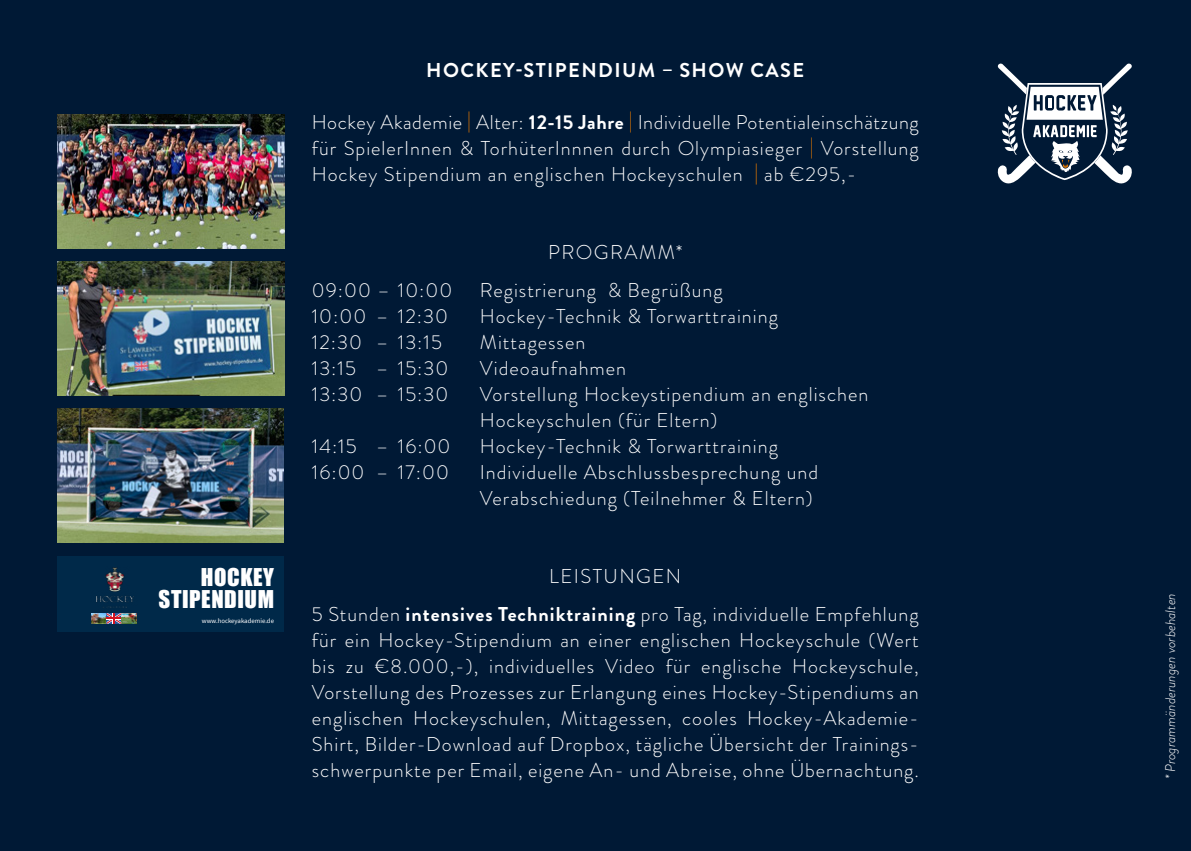
<style>
.page{position:relative;width:1191px;height:851px;background:#fff}
.page>*{position:absolute;margin:0;border:0;box-sizing:border-box;transform-origin:0 0}
.t1{font:22.6px/22.6px "Impact";letter-spacing:.025em;color:#fff;text-align:right}
.t2{font:300 20px/26px "Brandon Grotesque";letter-spacing:.05em;color:#fff;text-align:justify}
.t3{font:700 20px "Brandon Grotesque";letter-spacing:.07em;color:#fff}
.t4{font:300 20px "Brandon Grotesque";letter-spacing:.07em;color:#fff}
.t5{font:italic 300 14px "Brandon Grotesque";color:#fff}
.t6{font:6.6px "Source Sans Pro";color:#fff}
.s1{color:#ef7d00}
.s2{font-weight:700}
</style>
<div class="page">
<div style="left:0;top:0;width:1191px;height:850px;background:#001935"></div>
<svg style="left:997px;top:63px;width:135px;height:121px"></svg>
<img style="left:57px;top:409px;width:227px;height:133px">
<div style="left:57px;top:556px;width:226px;height:76px;background:#002949"></div>
<img style="left:91px;top:613px;width:15px;height:10px">
<img style="left:122px;top:613px;width:15px;height:10px">
<img style="left:96px;top:567px;width:38px;height:41px">
<svg style="left:107px;top:613px;width:14px;height:10px"></svg>
<img style="left:57px;top:262px;width:227px;height:133px">
<img style="left:58px;top:115px;width:227px;height:133px">
<p class="t1" style="left:159px;top:564px;width:117px">HOCKEY<br>STIPENDIUM</p>
<p class="t6" style="left:202px;top:617px;width:74px">www.hockeyakademie.de</p>
<p class="t3" style="left:426px;top:56px;width:379px">HOCKEY-STIPENDIUM – SHOW CASE</p>
<p class="t2" style="left:312px;top:109px;width:608px">Hockey Akademie <span class="s1">|</span> Alter: <span class="s2">12-15 Jahre</span> <span class="s1">|</span> Individuelle Potentialeinschätzung für SpielerInnen &amp; TorhüterInnnen durch Olympiasieger <span class="s1">|</span> Vorstellung Hockey Stipendium an englischen Hockeyschulen <span class="s1">|</span> ab €295,-</p>
<p class="t4" style="left:548px;top:238px;width:136px">PROGRAMM*</p>
<p class="t2" style="left:312px;top:277px;width:142px">09:00 – 10:00</p>
<p class="t2" style="left:480px;top:277px;width:244px">Registrierung &amp; Begrüßung</p>
<p class="t2" style="left:312px;top:303px;width:137px">10:00 – 12:30</p>
<p class="t2" style="left:480px;top:303px;width:299px">Hockey-Technik &amp; Torwarttraining</p>
<p class="t2" style="left:312px;top:329px;width:131px">12:30 – 13:15</p>
<p class="t2" style="left:480px;top:329px;width:107px">Mittagessen</p>
<p class="t2" style="left:312px;top:355px;width:138px">13:15 – 15:30</p>
<p class="t2" style="left:480px;top:355px;width:148px">Videoaufnahmen</p>
<p class="t2" style="left:312px;top:381px;width:138px">13:30 – 15:30</p>
<p class="t2" style="left:480px;top:381px;width:390px">Vorstellung Hockeystipendium an englischen</p>
<p class="t2" style="left:480px;top:407px;width:239px">Hockeyschulen (für Eltern)</p>
<p class="t2" style="left:312px;top:433px;width:140px">14:15 – 16:00</p>
<p class="t2" style="left:480px;top:433px;width:299px">Hockey-Technik &amp; Torwarttraining</p>
<p class="t2" style="left:312px;top:459px;width:138px">16:00 – 17:00</p>
<p class="t2" style="left:480px;top:459px;width:340px">Individuelle Abschlussbesprechung und<br>Verabschiedung (Teilnehmer &amp; Eltern)</p>
<p class="t4" style="left:549px;top:562px;width:133px">LEISTUNGEN</p>
<p class="t2" style="left:312px;top:601px;width:608px">5 Stunden <span class="s2">intensives Techniktraining</span> pro Tag, individuelle Empfehlung für ein Hockey-Stipendium an einer englischen Hockeyschule (Wert bis zu €8.000,-), individuelles Video für englische Hockeyschule, Vorstellung des Prozesses zur Erlangung eines Hockey-Stipendiums an englischen Hockeyschulen, Mittagessen, cooles Hockey-Akademie-Shirt, Bilder-Download auf Dropbox, tägliche Übersicht der Trainings&shy;schwerpunkte per Email, eigene An- und Abreise, ohne Übernachtung.</p>
<p class="t5" style="left:1160px;top:779px;width:187px;rotate:-90deg">* Programmänderungen vorbehalten</p>
</div>
